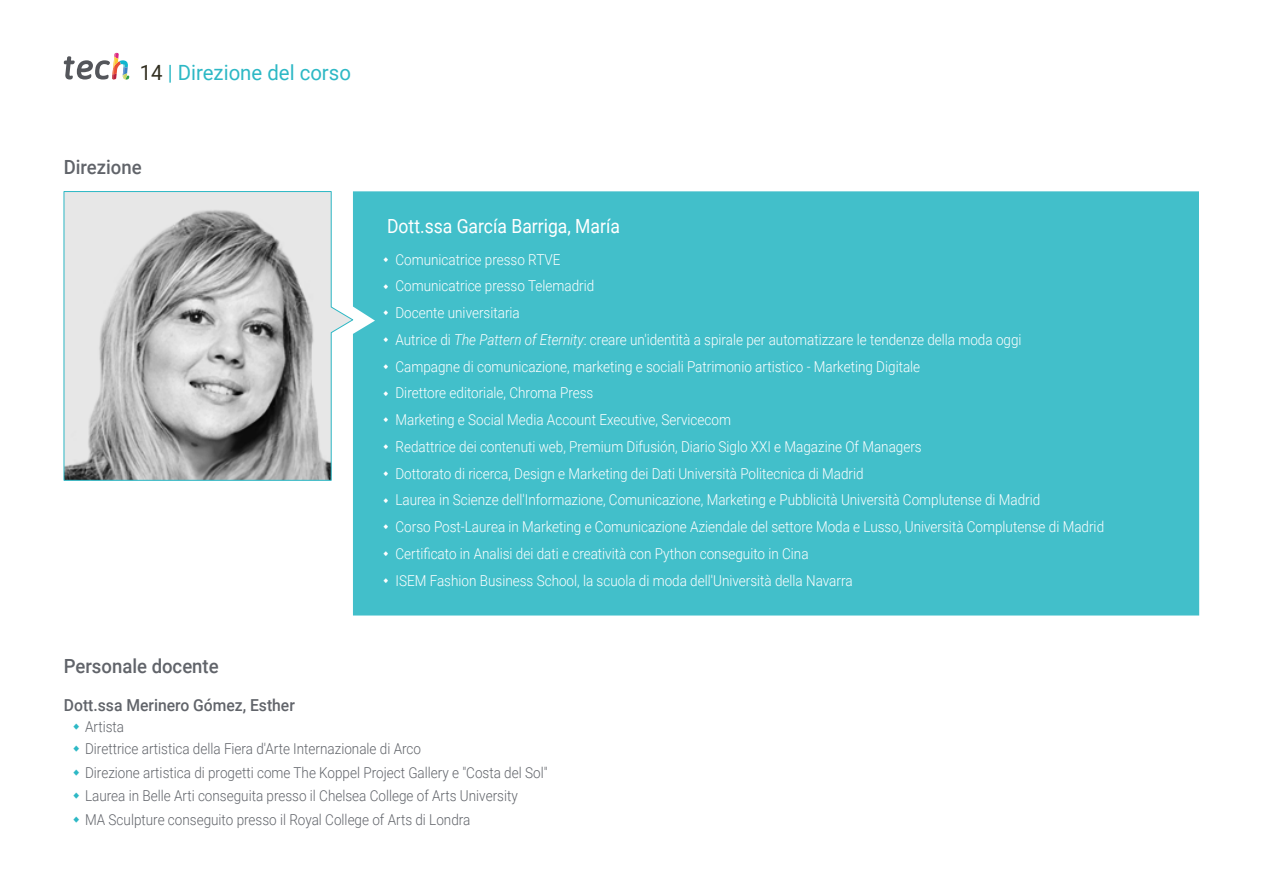
<style>
.page{position:relative;width:1263px;height:893px;background:#fff}
.page>*{position:absolute;margin:0;border:0;box-sizing:border-box;transform-origin:0 0}
.t1{font:21px "Roboto";color:#2db8c5}
.t2{font:19.5px "Roboto";color:#fff;scale:.9 1}
.t3{font:500 19.5px "Roboto";color:#61646a;scale:.95 1}
.t4{font:500 16.5px "Roboto";color:#61646a;scale:.95 1}
.t5{font:300 15px/26.7px "Roboto";color:#fff;scale:.9 1}
.t6{font:300 15px/23.7px "Roboto";color:#61646a;scale:.9 1}
.s1{color:#312e20}
.s2{font-style:italic}
</style>
<div class="page">
<svg style="left:64px;top:53px;width:65px;height:27px"></svg>
<div style="left:353px;top:191px;width:846px;height:424px;background:#42bfca"></div>
<svg style="left:64px;top:191px;width:289px;height:290px;background:#bcbebe"></svg>
<svg style="left:384px;top:257px;width:4px;height:5px"></svg>
<svg style="left:384px;top:284px;width:4px;height:5px"></svg>
<svg style="left:384px;top:310px;width:4px;height:5px"></svg>
<svg style="left:384px;top:337px;width:4px;height:5px"></svg>
<svg style="left:384px;top:364px;width:4px;height:5px"></svg>
<svg style="left:384px;top:391px;width:4px;height:5px"></svg>
<svg style="left:384px;top:417px;width:4px;height:5px"></svg>
<svg style="left:384px;top:444px;width:4px;height:5px"></svg>
<svg style="left:384px;top:471px;width:4px;height:5px"></svg>
<svg style="left:384px;top:498px;width:4px;height:5px"></svg>
<svg style="left:384px;top:524px;width:4px;height:5px"></svg>
<svg style="left:384px;top:551px;width:4px;height:5px"></svg>
<svg style="left:384px;top:578px;width:4px;height:5px"></svg>
<h1 class="t1" style="left:140px;top:57px;width:213px"><span class="s1">14</span> | Direzione del corso</h1>
<h2 class="t3" style="left:64px;top:154px;width:84px">Direzione</h2>
<h2 class="t2" style="left:387px;top:212px;width:260px">Dott.ssa García Barriga, María</h2>
<p class="t5" style="left:395px;top:245px;width:789px">Comunicatrice presso RTVE<br>Comunicatrice presso Telemadrid<br>Docente universitaria<br>Autrice di <span class="s2">The Pattern of Eternity</span>: creare un'identità a spirale per automatizzare le tendenze della moda oggi<br>Campagne di comunicazione, marketing e sociali Patrimonio artistico - Marketing Digitale<br>Direttore editoriale, Chroma Press<br>Marketing e Social Media Account Executive, Servicecom<br>Redattrice dei contenuti web, Premium Difusión, Diario Siglo XXI e Magazine Of Managers<br>Dottorato di ricerca, Design e Marketing dei Dati Università Politecnica di Madrid<br>Laurea in Scienze dell'Informazione, Comunicazione, Marketing e Pubblicità Università Complutense di Madrid<br>Corso Post-Laurea in Marketing e Comunicazione Aziendale del settore Moda e Lusso, Università Complutense di Madrid Certificato in Analisi dei dati e creatività con Python conseguito in Cina<br>ISEM Fashion Business School, la scuola di moda dell'Università della Navarra</p>
<h2 class="t3" style="left:64px;top:652px;width:165px">Personale docente</h2>
<p class="t4" style="left:64px;top:693px;width:245px">Dott.ssa Merinero Gómez, Esther</p>
<p class="t6" style="left:85px;top:716px;width:375px;line-height:21.5px">Artista<br>Direttrice artistica della Fiera d'Arte Internazionale di Arco</p>
<p class="t6" style="left:85px;top:760px;width:515px">Direzione artistica di progetti come The Koppel Project Gallery e "Costa del Sol"<br>Laurea in Belle Arti conseguita presso il Chelsea College of Arts University<br>MA Sculpture conseguito presso il Royal College of Arts di Londra</p>
</div>
